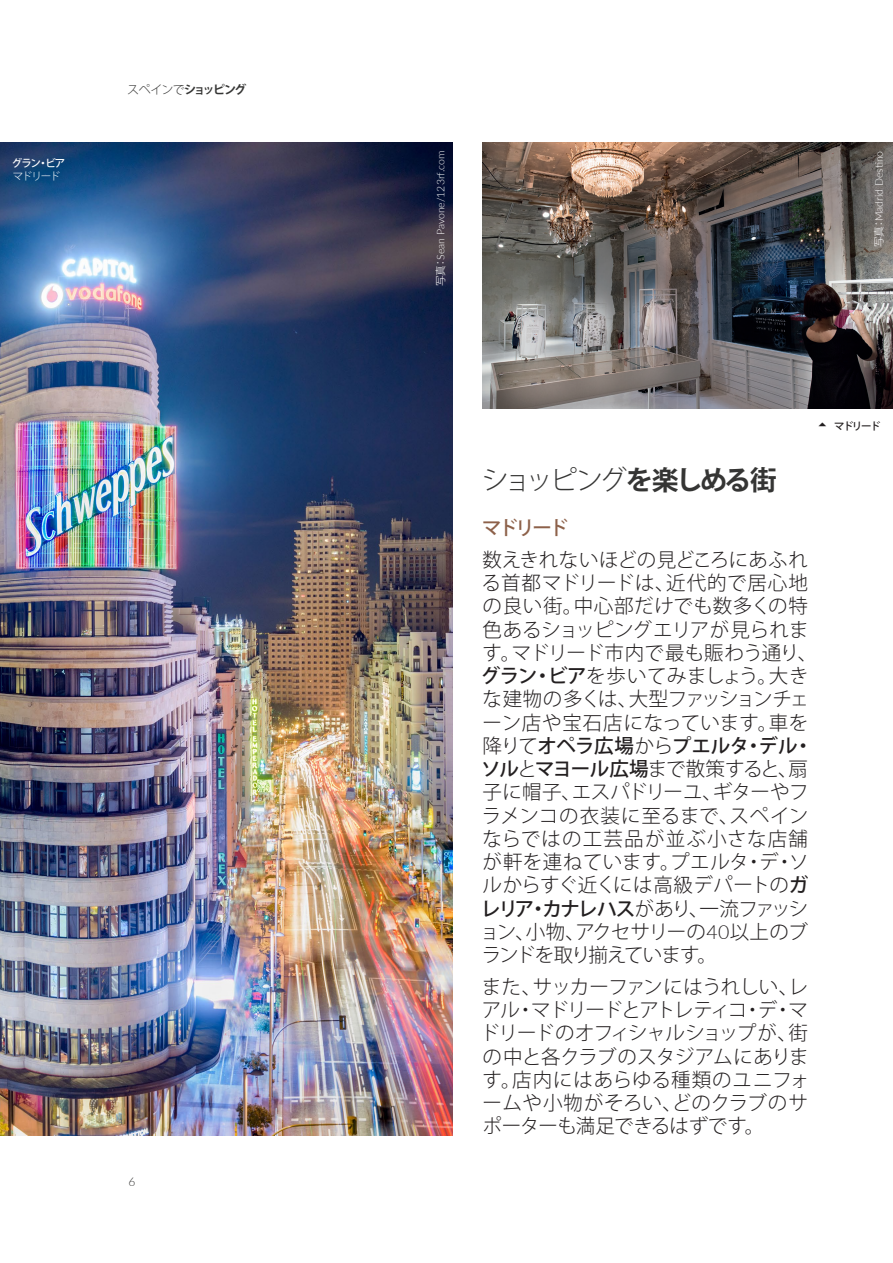
<style>
.page{position:relative;width:893px;height:1263px;background:#fff}
.page>*{position:absolute;margin:0;border:0;box-sizing:border-box;transform-origin:0 0}
.t1{font:300 27px "Koz Go Pro";letter-spacing:-.11em;color:#353534}
.Body{font:300 19.5px/23.2px "Koz Go Pro";letter-spacing:.005em;color:#231f20}
.t2{font:500 19.5px "Koz Go Pro";letter-spacing:-.15em;color:#8d614a}
.t3{font:700 12px "Koz Go Pro";letter-spacing:-.14em;color:#353534}
.t4{font:300 12px "Lato";color:#353534}
.PIE_ARRIBA{font:300 10.5px "Lato";color:#fff}
.PIE_ARRIBA-2{font:500 10.5px "Koz Go Pro";color:#fff}
.SUBPIE_ARRIBA{font:300 10.5px "Koz Go Pro";letter-spacing:-.115em;color:#fff}
.t5{font:500 10.5px "Koz Go Pro";letter-spacing:-.15em;color:#231f20}
.s1{font-weight:300}
.s2{font-family:"Koz Go Pro"}
.s3{font-weight:700}
.s4{font-weight:500}
.s5{font-family:"Lato"}
</style>
<div class="page">
<img style="left:483px;top:142px;width:410px;height:266px">
<img style="left:0;top:142px;width:453px;height:993px">
<p class="PIE_ARRIBA-2" style="left:12px;top:156px;width:55px">グラン・ビア</p>
<p class="SUBPIE_ARRIBA" style="left:13px;top:169px;width:49px">マドリード</p>
<p class="t3" style="left:127px;top:82px;width:121px"><span class="s1">スペインで</span>ショッピング</p>
<p class="t4" style="left:128px;top:1173px;width:8px">6</p>
<p class="PIE_ARRIBA" style="left:433px;top:286px;width:137px;rotate:-90deg"><span class="s2">写真：</span>Sean Pavone/123rf.com</p>
<p class="PIE_ARRIBA" style="left:872px;top:247px;width:98px;rotate:-90deg"><span class="s2">写真：</span>Madrid Destino</p>
<h1 class="t1" style="left:482px;top:462px;width:296px">ショッピング<span class="s3">を楽しめる街</span></h1>
<h3 class="t2" style="left:482px;top:515px;width:88px">マドリード</h3>
<p class="Body" style="left:480px;top:548px;width:339px">数えきれないほどの見どころにあふれる首都マドリードは、近代的で居心地の良い街。中心部だけでも数多くの特色あるショッピングエリアが見られます。マドリード市内で最も賑わう通り、<span class="s4">グラン・ビア</span>を歩いてみましょう。大きな建物の多くは、大型ファッションチェーン店や宝石店になっています。車を降りて<span class="s4">オペラ広場</span>から<span class="s4">プエルタ・デル・ソル</span>と<span class="s4">マヨール広場</span>まで散策すると、扇子に帽子、エスパドリーユ、ギターやフラメンコの衣装に至るまで、スペインならではの工芸品が並ぶ小さな店舗が軒を連ねています。プエルタ・デ・ソルからすぐ近くには高級デパートの<span class="s4">ガレリア・カナレハス</span>があり、一流ファッション、小物、アクセサリーの<span class="s5">40</span>以上のブランドを取り揃えています。</p>
<p class="Body" style="left:480px;top:975px;width:331px;text-align:justify">また、サッカーファンにはうれしい、レアル・マドリードとアトレティコ・デ・マドリードのオフィシャルショップが、街の中と各クラブのスタジアムにあります。店内にはあらゆる種類のユニフォームや小物がそろい、どのクラブのサポーターも満足できるはずです。</p>
<p class="t5" style="left:834px;top:419px;width:48px">マドリード</p>
</div>
